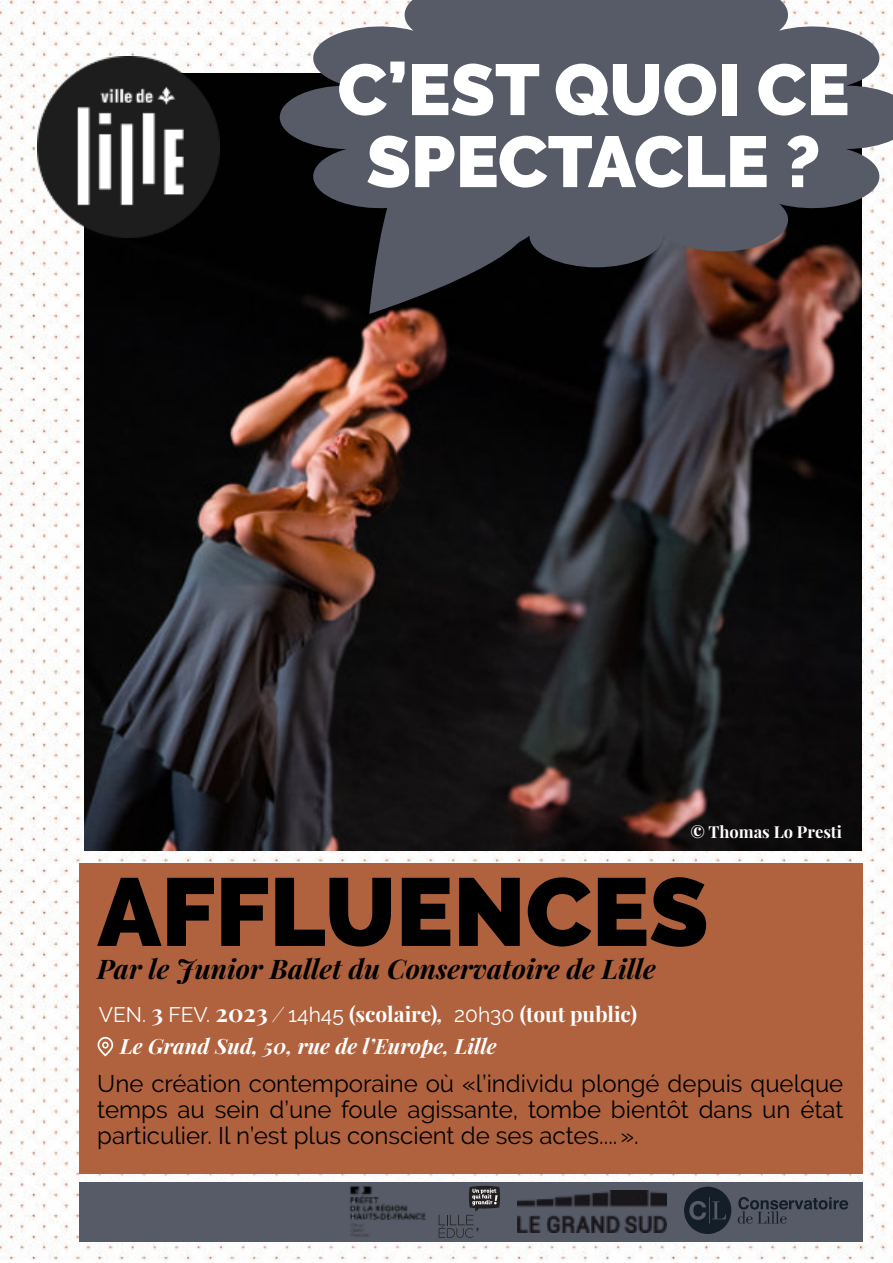
<style>
.page{position:relative;width:893px;height:1263px;background:#fff}
.page>*{position:absolute;margin:0;border:0;box-sizing:border-box;transform-origin:0 0}
.t1{font:900 96px "Raleway";color:#000}
.t2{font:900 72px/72px "Raleway";color:#fff;text-align:center}
.t3{font:italic 700 27px "Playfair Display";color:#000}
.t4{font:24px/26px "Raleway";color:#000;text-align:justify}
.t5{font:italic 700 21px/32px "Playfair Display";color:#fff}
.t6{font:700 16.5px "Playfair Display";color:#fff}
.s1{font-family:"Raleway";font-weight:400;font-style:normal}
.s2{font-style:normal;font-size:24px}
.s3{font-style:normal}
</style>
<div class="page">
<img style="left:0;top:0;width:893px;height:1261px">
<div style="left:80px;top:863px;width:783px;height:310px;background:#b0623e"></div>
<svg style="left:98px;top:1037px;width:15px;height:19px"></svg>
<div style="left:80px;top:1182px;width:783px;height:59px;background:#575b67"></div>
<img style="left:517px;top:1190px;width:149px;height:42px">
<svg style="left:439px;top:1186px;width:61px;height:52px"></svg>
<svg style="left:738px;top:1197px;width:110px;height:27px"></svg>
<svg style="left:684px;top:1187px;width:47px;height:47px"></svg>
<img style="left:344px;top:1179px;width:88px;height:65px">
<img style="left:84px;top:74px;width:778px;height:776px">
<img style="left:38px;top:56px;width:181px;height:182px">
<svg style="left:369px;top:267px;width:177px;height:47px;background:#202024"></svg>
<svg style="left:280px;top:0;width:613px;height:267px;background:#5c5e67"></svg>
<h2 class="t2" style="left:337px;top:54px;width:513px">C’EST QUOI CE<br>SPECTACLE ?</h2>
<p class="t6" style="left:690px;top:820px;width:153px">© Thomas Lo Presti</p>
<h1 class="t1" style="left:97px;top:856px;width:613px">AFFLUENCES</h1>
<p class="t3" style="left:97px;top:950px;width:560px">Par le Junior Ballet du Conservatoire de Lille</p>
<p class="t5" style="left:120px;top:998px;width:518px;text-indent:-21px"><span class="s1">VEN.</span> <span class="s2">3</span> <span class="s1">FEV.</span> <span class="s2">2023</span> / <span class="s1">14h45</span> <span class="s3">(scolaire)</span>, <span class="s1">20h30</span> <span class="s3">(tout public)<br></span>Le Grand Sud, 50, rue de l’Europe, Lille</p>
<p class="t4" style="left:97px;top:1070px;width:748px">Une création contemporaine où «l’individu plongé depuis quelque temps au sein d’une foule agissante, tombe bientôt dans un état particulier. Il n’est plus conscient de ses actes.... ».</p>
</div>
